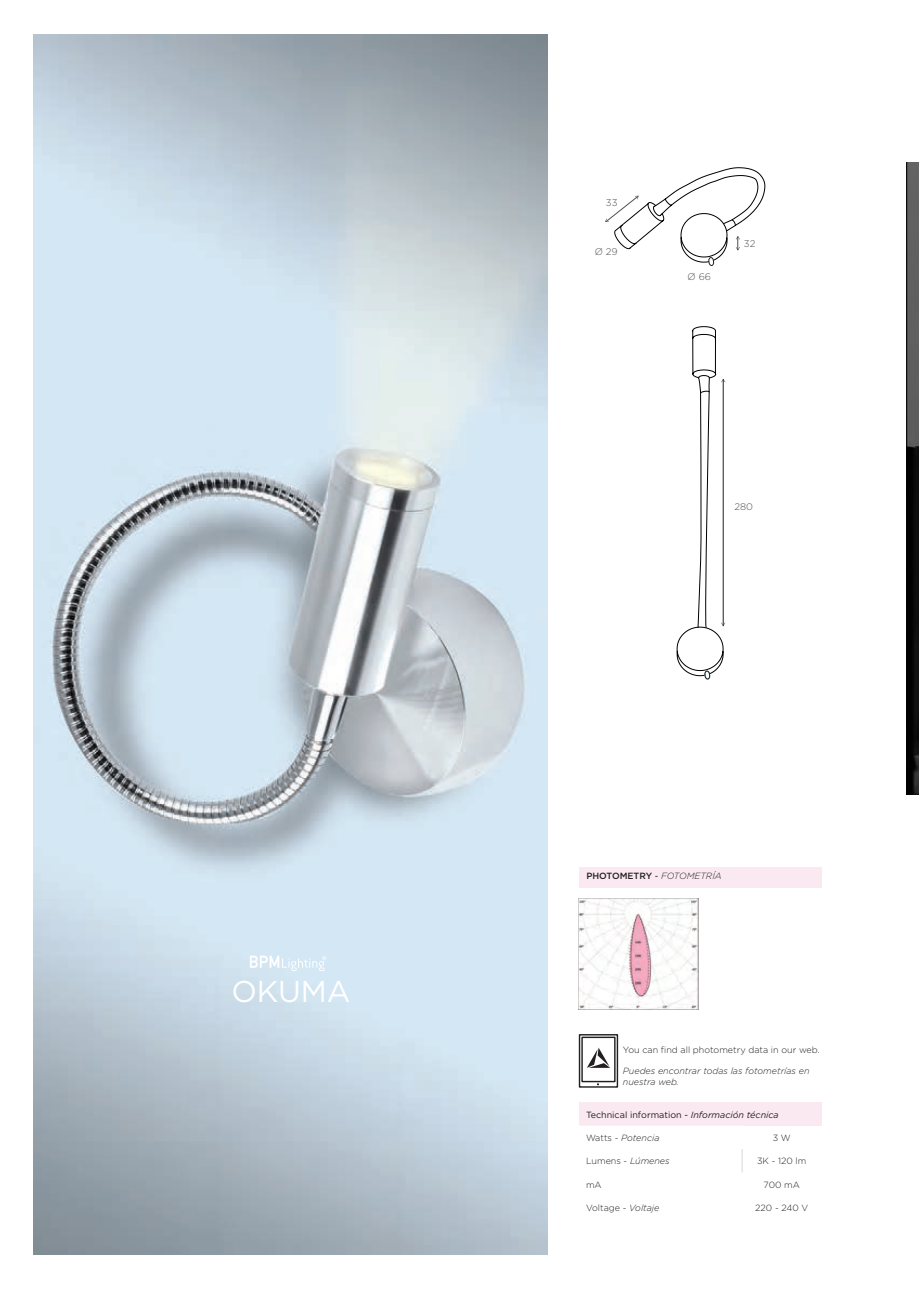
<style>
.page{position:relative;width:919px;height:1289px;background:#fff}
.page>*{position:absolute;margin:0;border:0;box-sizing:border-box;transform-origin:0 0}
.NOMBRE_PRODUCTO{font:30px "Gotham";color:#fff}
.t1{font:300 9.6px "Gotham";color:#515151}
.ING__texto_simple{font:300 9px "Gotham";color:#231f20}
.TEX_COTAS_CROQUIS{font:italic 300 9px/10.8px "Gotham";color:#231f20}
.ING__texto_simple-2{font:9px "Gotham";color:#231f20}
.TEX_COTAS_CROQUIS-2{font:300 9px "Gotham";color:#231f20}
.TEXTO_BÁSICO_GENERAL{font:500 9px "Gotham";color:#231f20}
.ING__texto_simple-3{font:italic 300 9px "Gotham";color:#231f20}
.s1{font-weight:400}
.s2{font-weight:300;font-style:italic}
.s3{font-style:italic}
.s4{font-style:normal}
</style>
<div class="page">
<img style="left:906px;top:162px;width:12px;height:632px">
<div style="left:578px;top:866px;width:243px;height:21px;background:#fae9f0"></div>
<img style="left:578px;top:898px;width:120px;height:111px">
<svg style="left:578px;top:1034px;width:40px;height:54px"></svg>
<img style="left:34px;top:34px;width:514px;height:1220px">
<svg style="left:250px;top:955px;width:76px;height:16px"></svg>
<div style="left:579px;top:1102px;width:242px;height:23px;background:#fae9f0"></div>
<svg style="left:579px;top:1125px;width:163px;height:47px"></svg>
<svg style="left:676px;top:326px;width:49px;height:353px"></svg>
<svg style="left:605px;top:167px;width:160px;height:99px"></svg>
<p class="NOMBRE_PRODUCTO" style="left:231px;top:972px;width:121px">OKUMA</p>
<p class="t1" style="left:606px;top:196px;width:13px">33</p>
<p class="t1" style="left:594px;top:245px;width:24px">Ø 29</p>
<p class="t1" style="left:687px;top:271px;width:25px">Ø 66</p>
<p class="t1" style="left:743px;top:237px;width:13px">32</p>
<p class="t1" style="left:734px;top:501px;width:20px">280</p>
<p class="TEXTO_BÁSICO_GENERAL" style="left:586px;top:870px;width:137px">PHOTOMETRY <span class="s1">-</span> <span class="s2">FOTOMETRÍA</span></p>
<p class="TEX_COTAS_CROQUIS-2" style="left:623px;top:1044px;width:198px">You can find all photometry data in our web.</p>
<p class="TEX_COTAS_CROQUIS" style="left:623px;top:1065px;width:188px">Puedes encontrar todas las fotometrías en nuestra web.</p>
<p class="ING__texto_simple-2" style="left:586px;top:1108px;width:194px">Technical information - <span class="s3">Información técnica</span></p>
<p class="ING__texto_simple-3" style="left:586px;top:1131px;width:75px"><span class="s4">Watts -</span> Potencia</p>
<p class="ING__texto_simple" style="left:772px;top:1131px;width:20px">3 W</p>
<p class="ING__texto_simple" style="left:586px;top:1155px;width:85px">Lumens - <span class="s3">Lúmenes</span></p>
<p class="ING__texto_simple" style="left:757px;top:1155px;width:51px">3K - 120 lm</p>
<p class="ING__texto_simple" style="left:586px;top:1178px;width:17px">mA</p>
<p class="ING__texto_simple" style="left:763px;top:1178px;width:38px">700 mA</p>
<p class="ING__texto_simple" style="left:586px;top:1202px;width:75px">Voltage - <span class="s3">Voltaje</span></p>
<p class="ING__texto_simple" style="left:755px;top:1202px;width:54px">220 - 240 V</p>
</div>
